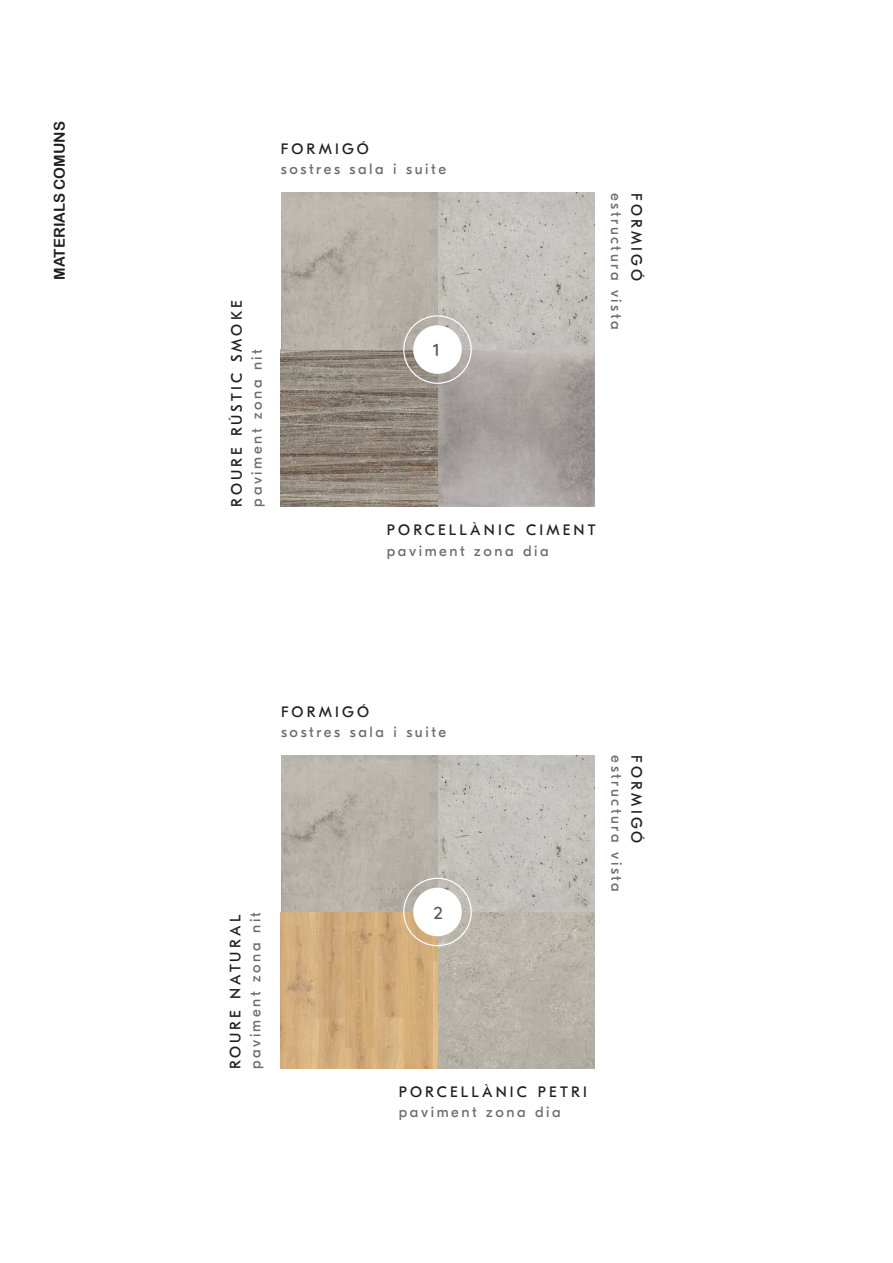
<style>
.page{position:relative;width:893px;height:1263px;background:#fff}
.page>*{position:absolute;margin:0;border:0;box-sizing:border-box;transform-origin:0 0}
.t1{font:500 17.7px "Quicksand";color:#57585a}
.t2{font:15px "GT Eesti Pro Display Trial";letter-spacing:.17em;color:#6c6d70}
.t3{font:15px "GT Eesti Text";letter-spacing:.21em;color:#231f20}
.t4{font:15px "Arial Rounded MT Bold";color:#231f20}
</style>
<div class="page">
<img style="left:281px;top:193px;width:313px;height:313px">
<div style="left:403px;top:315px;width:69px;height:69px;border:1px solid #fff;border-radius:50%"></div>
<div style="left:413px;top:325px;width:49px;height:49px;background:#fff;border-radius:50%"></div>
<img style="left:281px;top:755px;width:313px;height:314px">
<div style="left:403px;top:878px;width:69px;height:68px;border:1px solid #fff;border-radius:50%"></div>
<div style="left:413px;top:888px;width:49px;height:48px;background:#fff;border-radius:50%"></div>
<p class="t4" style="left:51px;top:280px;width:160px;rotate:-90deg">MATERIALS COMUNS</p>
<p class="t3" style="left:228px;top:506px;width:208px;rotate:-90deg">ROURE RÚSTIC SMOKE</p>
<p class="t2" style="left:251px;top:506px;width:159px;rotate:-90deg">paviment zona nit</p>
<p class="t3" style="left:281px;top:141px;width:90px">FORMIGÓ</p>
<p class="t2" style="left:281px;top:163px;width:167px">sostres sala i suite</p>
<p class="t1" style="left:433px;top:336px;width:8px">1</p>
<p class="t2" style="left:622px;top:193px;width:138px;rotate:90deg">estructura vista</p>
<p class="t3" style="left:645px;top:193px;width:90px;rotate:90deg">FORMIGÓ</p>
<p class="t3" style="left:387px;top:522px;width:210px">PORCELLÀNIC CIMENT</p>
<p class="t2" style="left:387px;top:545px;width:163px">paviment zona dia</p>
<p class="t3" style="left:281px;top:703px;width:90px">FORMIGÓ</p>
<p class="t2" style="left:281px;top:726px;width:167px">sostres sala i suite</p>
<p class="t3" style="left:227px;top:1069px;width:156px;rotate:-90deg">ROURE NATURAL</p>
<p class="t2" style="left:250px;top:1069px;width:159px;rotate:-90deg">paviment zona nit</p>
<p class="t1" style="left:433px;top:898px;width:11px">2</p>
<p class="t3" style="left:399px;top:1083px;width:190px">PORCELLÀNIC PETRI</p>
<p class="t2" style="left:399px;top:1106px;width:163px">paviment zona dia</p>
<p class="t2" style="left:622px;top:755px;width:138px;rotate:90deg">estructura vista</p>
<p class="t3" style="left:645px;top:755px;width:90px;rotate:90deg">FORMIGÓ</p>
</div>
